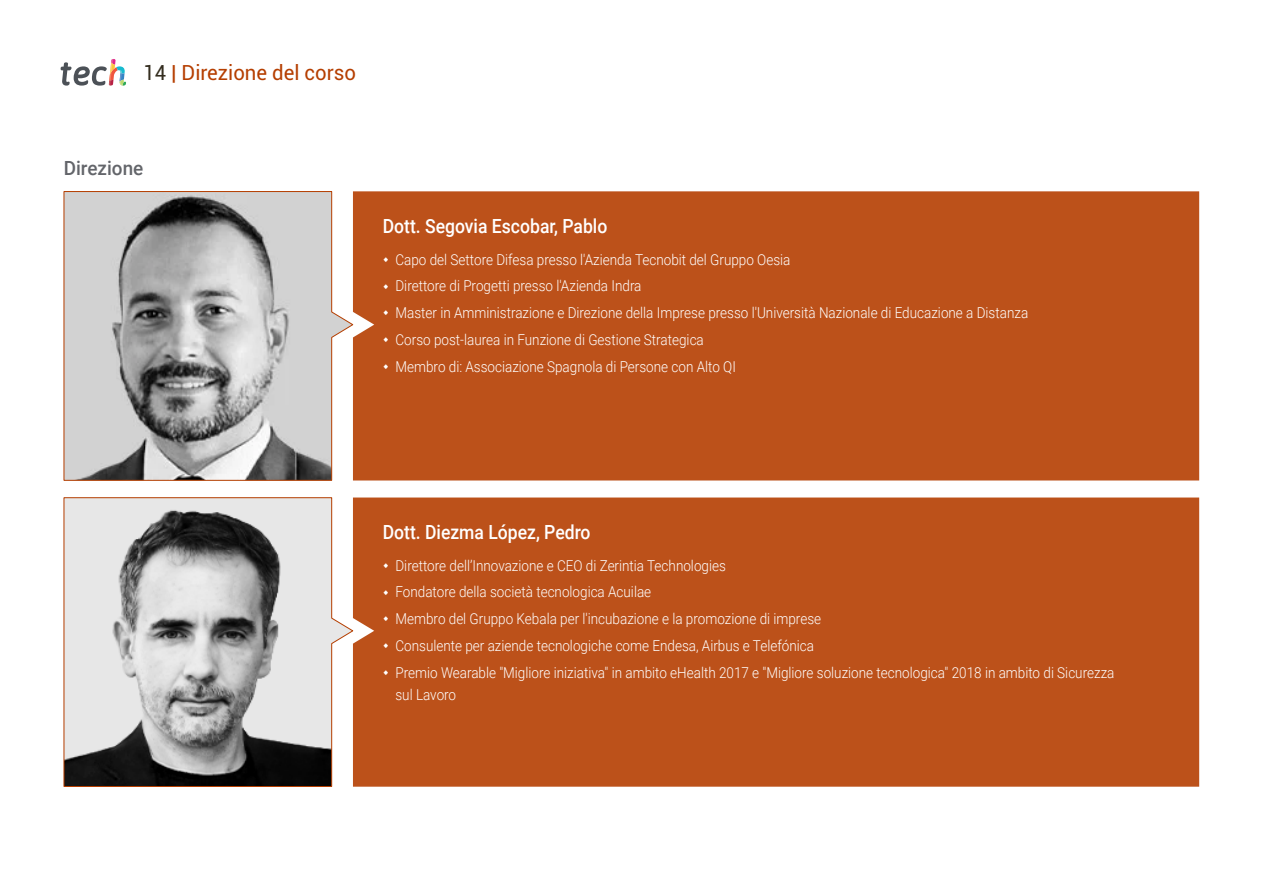
<style>
.page{position:relative;width:1263px;height:893px;background:#fff}
.page>*{position:absolute;margin:0;border:0;box-sizing:border-box;transform-origin:0 0}
.Sección___Pag{font:21px "Roboto";color:#b53e00}
.Doc_Dirección_ok{font:500 19.5px "Roboto";color:#fff;scale:.9 1}
.Subtítulo_Pag{font:500 19.5px "Roboto";color:#63656a}
.t1{font:300 15px/22.5px "Roboto";color:#fff;scale:.9 1}
.s1{color:#342d1f}
</style>
<div class="page">
<svg style="left:61px;top:59px;width:65px;height:27px"></svg>
<div style="left:353px;top:191px;width:846px;height:289px;background:#bc511a"></div>
<div style="left:353px;top:497px;width:846px;height:290px;background:#bc511a"></div>
<svg style="left:64px;top:191px;width:289px;height:290px;background:#b7b6b5"></svg>
<svg style="left:64px;top:497px;width:289px;height:290px;background:#b1b0af"></svg>
<svg style="left:384px;top:257px;width:4px;height:5px"></svg>
<svg style="left:384px;top:284px;width:4px;height:5px"></svg>
<svg style="left:384px;top:310px;width:4px;height:5px"></svg>
<svg style="left:384px;top:337px;width:4px;height:5px"></svg>
<svg style="left:384px;top:364px;width:4px;height:5px"></svg>
<svg style="left:384px;top:563px;width:4px;height:5px"></svg>
<svg style="left:384px;top:590px;width:4px;height:5px"></svg>
<svg style="left:384px;top:616px;width:4px;height:5px"></svg>
<svg style="left:384px;top:643px;width:4px;height:5px"></svg>
<svg style="left:384px;top:670px;width:4px;height:5px"></svg>
<p class="Sección___Pag" style="left:144px;top:57px;width:214px"><span class="s1">14</span> | Direzione del corso</p>
<p class="Subtítulo_Pag" style="left:64px;top:154px;width:81px">Direzione</p>
<p class="Doc_Dirección_ok" style="left:383px;top:212px;width:251px">Dott. Segovia Escobar, Pablo</p>
<p class="t1" style="left:395px;top:247px;width:440px">Capo del Settore Difesa presso l'Azienda Tecnobit del Gruppo Oesia</p>
<p class="t1" style="left:395px;top:274px;width:275px">Direttore di Progetti presso l'Azienda Indra</p>
<p class="t1" style="left:395px;top:301px;width:704px">Master in Amministrazione e Direzione della Imprese presso l'Università Nazionale di Educazione a Distanza</p>
<p class="t1" style="left:395px;top:328px;width:344px">Corso post-laurea in Funzione di Gestione Strategica</p>
<p class="t1" style="left:395px;top:354px;width:380px">Membro di: Associazione Spagnola di Persone con Alto QI</p>
<p class="Doc_Dirección_ok" style="left:383px;top:518px;width:232px">Dott. Diezma López, Pedro</p>
<p class="t1" style="left:395px;top:553px;width:369px">Direttore dell’Innovazione e CEO di Zerintia Technologies</p>
<p class="t1" style="left:395px;top:580px;width:286px">Fondatore della società tecnologica Acuilae</p>
<p class="t1" style="left:395px;top:607px;width:474px">Membro del Gruppo Kebala per l'incubazione e la promozione di imprese</p>
<p class="t1" style="left:395px;top:634px;width:467px">Consulente per aziende tecnologiche come Endesa, Airbus e Telefónica</p>
<p class="t1" style="left:395px;top:660px;width:800px">Premio Wearable "Migliore iniziativa" in ambito eHealth 2017 e "Migliore soluzione tecnologica" 2018 in ambito di Sicurezza sul Lavoro</p>
</div>
